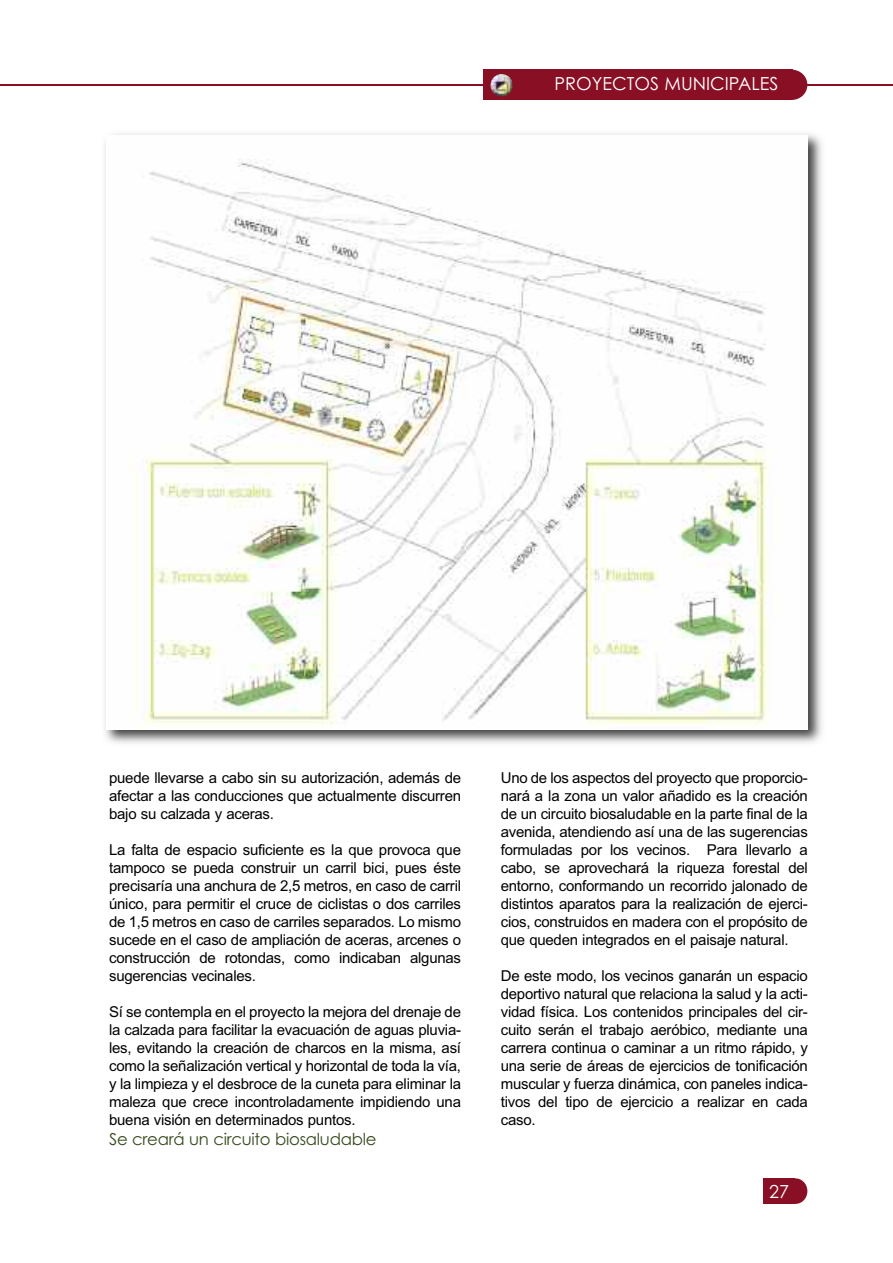
<style>
.page{position:relative;width:893px;height:1263px;background:#fff}
.page>*{position:absolute;margin:0;border:0;box-sizing:border-box;transform-origin:0 0}
.t1{font:18px "Century Gothic";color:#fff}
.t2{font:16.5px "Century Gothic";letter-spacing:-.015em;color:#384a1e}
.t3{font:15px/18px "Arial";letter-spacing:-.015em;color:#000;text-align:justify}
</style>
<div class="page">
<hr style="left:0;top:84px;width:893px;height:1px;background:#880f24">
<div style="left:783px;top:1178px;width:24px;height:26px;background:#880f24;border-radius:50%"></div>
<div style="left:763px;top:1178px;width:32px;height:26px;background:#880f24"></div>
<div style="left:777px;top:70px;width:30px;height:30px;background:#880f24;border-radius:50%"></div>
<div style="left:483px;top:70px;width:309px;height:30px;background:#880f24"></div>
<img style="left:490px;top:74px;width:23px;height:22px">
<img style="left:105px;top:133px;width:717px;height:611px">
<img style="left:106px;top:135px;width:702px;height:594px">
<p class="t1" style="left:555px;top:73px;width:225px">PROYECTOS MUNICIPALES</p>
<p class="t3" style="left:109px;top:769px;width:354px">puede llevarse a cabo sin su autorización, además de afectar a las conducciones que actualmente discurren bajo su calzada y aceras.</p>
<p class="t3" style="left:109px;top:841px;width:354px">La falta de espacio suficiente es la que provoca que tampoco se pueda construir un carril bici, pues éste precisaría una anchura de 2,5 metros, en caso de carril único, para permitir el cruce de ciclistas o dos carriles de 1,5 metros en caso de carriles separados. Lo mismo sucede en el caso de ampliación de aceras, arcenes o construcción de rotondas, como indicaban algunas sugerencias vecinales.</p>
<p class="t3" style="left:109px;top:1003px;width:354px">Sí se contempla en el proyecto la mejora del drenaje de la calzada para facilitar la evacuación de aguas pluvia&shy;les, evitando la creación de charcos en la misma, así como la señalización vertical y horizontal de toda la vía, y la limpieza y el desbroce de la cuneta para eliminar la maleza que crece incontroladamente impidiendo una buena visión en determinados puntos.</p>
<p class="t2" style="left:109px;top:1129px;width:269px">Se creará un circuito biosaludable</p>
<p class="t3" style="left:501px;top:769px;width:309px">Uno de los aspectos del proyecto que proporcio&shy;nará a la zona un valor añadido es la creación de un circuito biosaludable en la parte final de la avenida, atendiendo así una de las sugerencias formuladas por los vecinos. Para llevarlo a cabo, se aprovechará la riqueza forestal del entorno, conformando un recorrido jalonado de distintos aparatos para la realización de ejerci&shy;cios, construidos en madera con el propósito de que queden integrados en el paisaje natural.</p>
<p class="t3" style="left:501px;top:967px;width:309px">De este modo, los vecinos ganarán un espacio deportivo natural que relaciona la salud y la acti&shy;vidad física. Los contenidos principales del cir&shy;cuito serán el trabajo aeróbico, mediante una carrera continua o caminar a un ritmo rápido, y una serie de áreas de ejercicios de tonificación muscular y fuerza dinámica, con paneles indica&shy;tivos del tipo de ejercicio a realizar en cada caso.</p>
<p class="t1" style="left:769px;top:1181px;width:21px">27</p>
</div>
